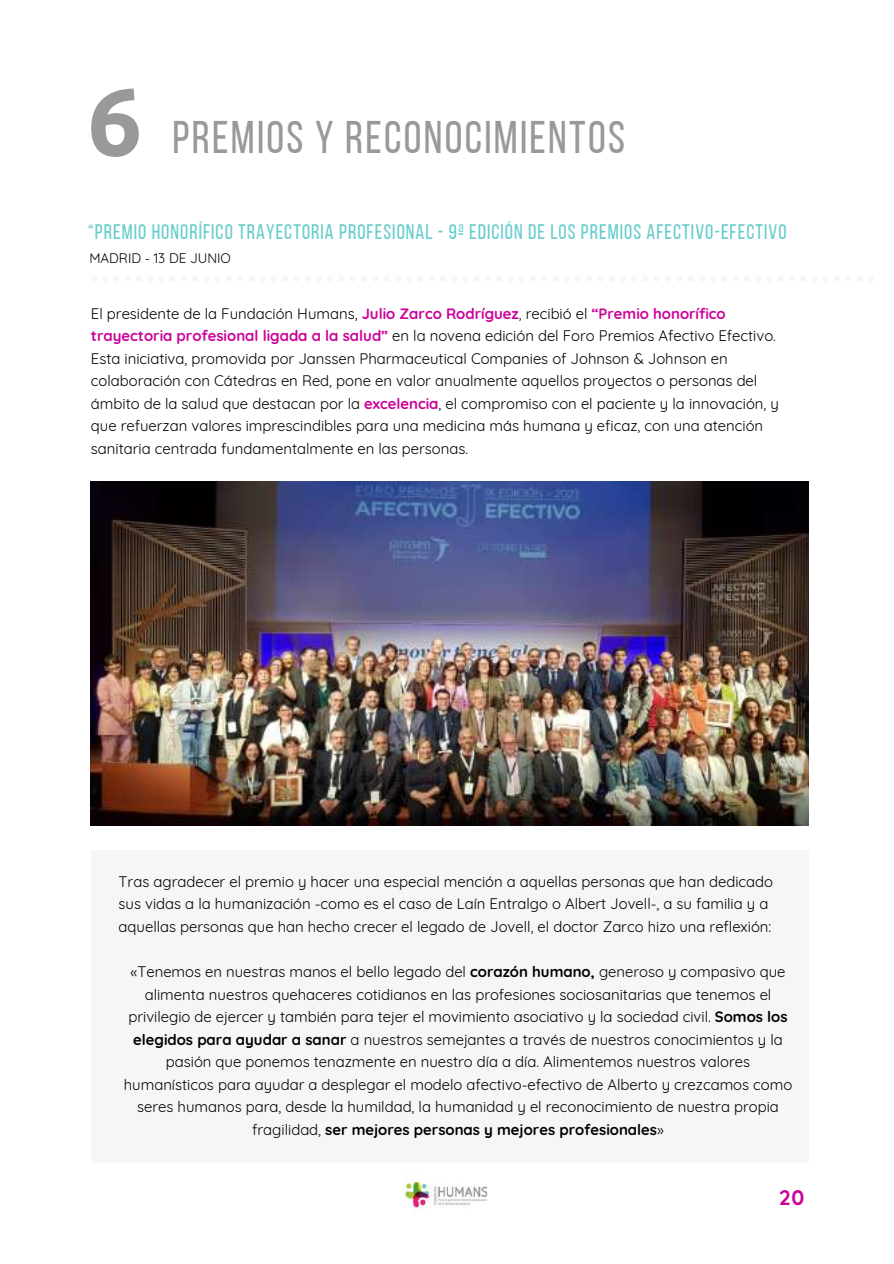
<style>
.page{position:relative;width:894px;height:1264px;background:#fff}
.page>*{position:absolute;margin:0;border:0;box-sizing:border-box;transform-origin:0 0}
.t1{font:45.6px "Bebas Neue";letter-spacing:.05em;color:#999}
.t2{font:21px "Bebas Neue";letter-spacing:.05em;color:#6cc}
.t3{font:700 21px "Quicksand";color:#c09}
.t4{font:14.85px/22.5px "Quicksand";color:#000}
.t5{font:13.5px "Quicksand";color:#000}
.s1{font-family:"Ubuntu";font-weight:700;font-size:96px}
.s2{font-weight:700;color:#c09}
.s3{font-weight:700}
</style>
<div class="page">
<img style="left:401px;top:1180px;width:87px;height:29px">
<div style="left:91px;top:849px;width:717px;height:313px;background:#f5f6f6"></div>
<img style="left:91px;top:481px;width:717px;height:344px">
<h1 class="t1" style="left:88px;top:119px;width:539px"><span class="s1">6</span> PREMIOS Y RECONOCIMIENTOS</h1>
<h2 class="t2" style="left:88px;top:224px;width:699px">“PREMIO HONORÍFICO TRAYECTORIA PROFESIONAL - 9ª EDICIÓN DE LOS PREMIOS AFECTIVO-EFECTIVO</h2>
<p class="t5" style="left:89px;top:250px;width:143px">MADRID - 13 DE JUNIO</p>
<p class="t4" style="left:91px;top:302px;width:689px">El presidente de la Fundación Humans, <span class="s2">Julio Zarco Rodríguez</span>, recibió el <span class="s2">“Premio honorífico trayectoria profesional ligada a la salud”</span> en la novena edición del Foro Premios Afectivo Efectivo.<br>Esta iniciativa, promovida por Janssen Pharmaceutical Companies of Johnson &amp; Johnson en colaboración con Cátedras en Red, pone en valor anualmente aquellos proyectos o personas del ámbito de la salud que destacan por la <span class="s2">excelencia</span>, el compromiso con el paciente y la innovación, y que refuerzan valores imprescindibles para una medicina más humana y eficaz, con una atención sanitaria centrada fundamentalmente en las personas.</p>
<p class="t4" style="left:119px;top:870px;width:655px">Tras agradecer el premio y hacer una especial mención a aquellas personas que han dedicado sus vidas a la humanización -como es el caso de Laín Entralgo o Albert Jovell-, a su familia y a aquellas personas que han hecho crecer el legado de Jovell, el doctor Zarco hizo una reflexión:</p>
<p class="t4" style="left:124px;top:960px;width:669px;text-align:center">«Tenemos en nuestras manos el bello legado del <span class="s3">corazón humano,</span> generoso y compasivo que alimenta nuestros quehaceres cotidianos en las profesiones sociosanitarias que tenemos el privilegio de ejercer y también para tejer el movimiento asociativo y la sociedad civil. <span class="s3">Somos los elegidos para ayudar a sanar</span> a nuestros semejantes a través de nuestros conocimientos y la pasión que ponemos tenazmente en nuestro día a día. Alimentemos nuestros valores humanísticos para ayudar a desplegar el modelo afectivo-efectivo de Alberto y crezcamos como seres humanos para, desde la humildad, la humanidad y el reconocimiento de nuestra propia fragilidad, <span class="s3">ser mejores personas y mejores profesionales</span>»</p>
<h2 class="t3" style="left:778px;top:1183px;width:27px">20</h2>
</div>
